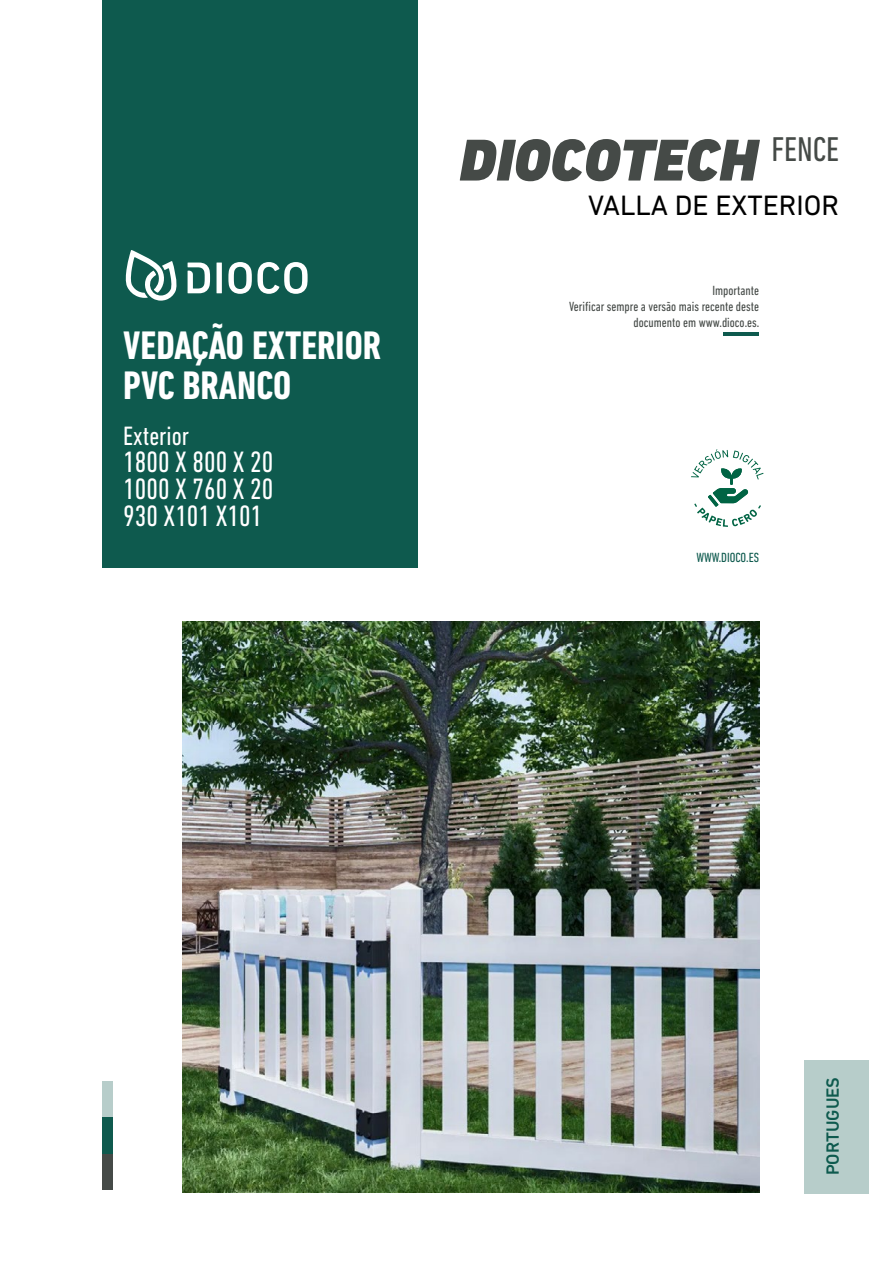
<style>
.page{position:relative;width:893px;height:1263px;background:#fff}
.page>*{position:absolute;margin:0;border:0;box-sizing:border-box;transform-origin:0 0}
.t1{font:italic 900 60px "DIN Next LT Pro";color:#454a47}
.t2{font:700 condensed 40.5px/40.5px "DIN Next LT Pro";color:#fff}
.t3{font:condensed 30px/27px "DIN Next LT Pro";color:#fff;text-align:justify}
.t4{font:28.5px "DIN Next LT Pro";color:#000}
.t5{font:condensed 27px "DIN Next LT Pro";color:#fff}
.t6{font:500 18px "DIN Next LT Pro";color:#0e5a4e}
.t7{font:condensed 13.5px/16.2px "DIN Next LT Pro";color:#454a47;text-align:right}
.t8{font:condensed 13.5px "DIN Next LT Pro";color:#0e5a4e}
</style>
<div class="page">
<div style="left:102px;top:0;width:316px;height:567px;background:#0e5a4e"></div>
<img style="left:183px;top:622px;width:576px;height:570px">
<div style="left:102px;top:1153px;width:11px;height:36px;background:#454a47"></div>
<div style="left:102px;top:1117px;width:11px;height:36px;background:#0e5a4e"></div>
<div style="left:102px;top:1081px;width:11px;height:36px;background:#b7cdca"></div>
<div style="left:217px;top:263px;width:5px;height:30px;background:#fff"></div>
<svg style="left:228px;top:262px;width:80px;height:32px"></svg>
<svg style="left:125px;top:250px;width:52px;height:51px"></svg>
<svg style="left:188px;top:263px;width:22px;height:30px"></svg>
<hr style="left:723px;top:332px;width:36px;height:4px;background:#0e5a4e">
<svg style="left:691px;top:449px;width:73px;height:78px"></svg>
<div style="left:804px;top:1060px;width:65px;height:134px;background:#b7cdca"></div>
<h2 class="t2" style="left:123px;top:325px;width:259px">VEDAÇÃO EXTERIOR<br>PVC BRANCO</h2>
<h3 class="t5" style="left:123px;top:420px;width:68px">Exterior</h3>
<h3 class="t3" style="left:123px;top:448px;width:152px">1800 X 800 X 20<br>1000 X 760 X 20<br>930 X101 X101</h3>
<h1 class="t1" style="left:459px;top:124px;width:381px">DIOCOTECH <sup>FENCE</sup></h1>
<h3 class="t4" style="left:588px;top:189px;width:252px">VALLA DE EXTERIOR</h3>
<p class="t7" style="left:569px;top:282px;width:192px">Importante<br>Verificar sempre a versão mais recente deste documento em www.dioco.es.</p>
<p class="t8" style="left:696px;top:549px;width:64px">WWW.DIOCO.ES</p>
<h3 class="t6" style="left:822px;top:1175px;width:100px;rotate:-90deg">PORTUGUES</h3>
</div>
